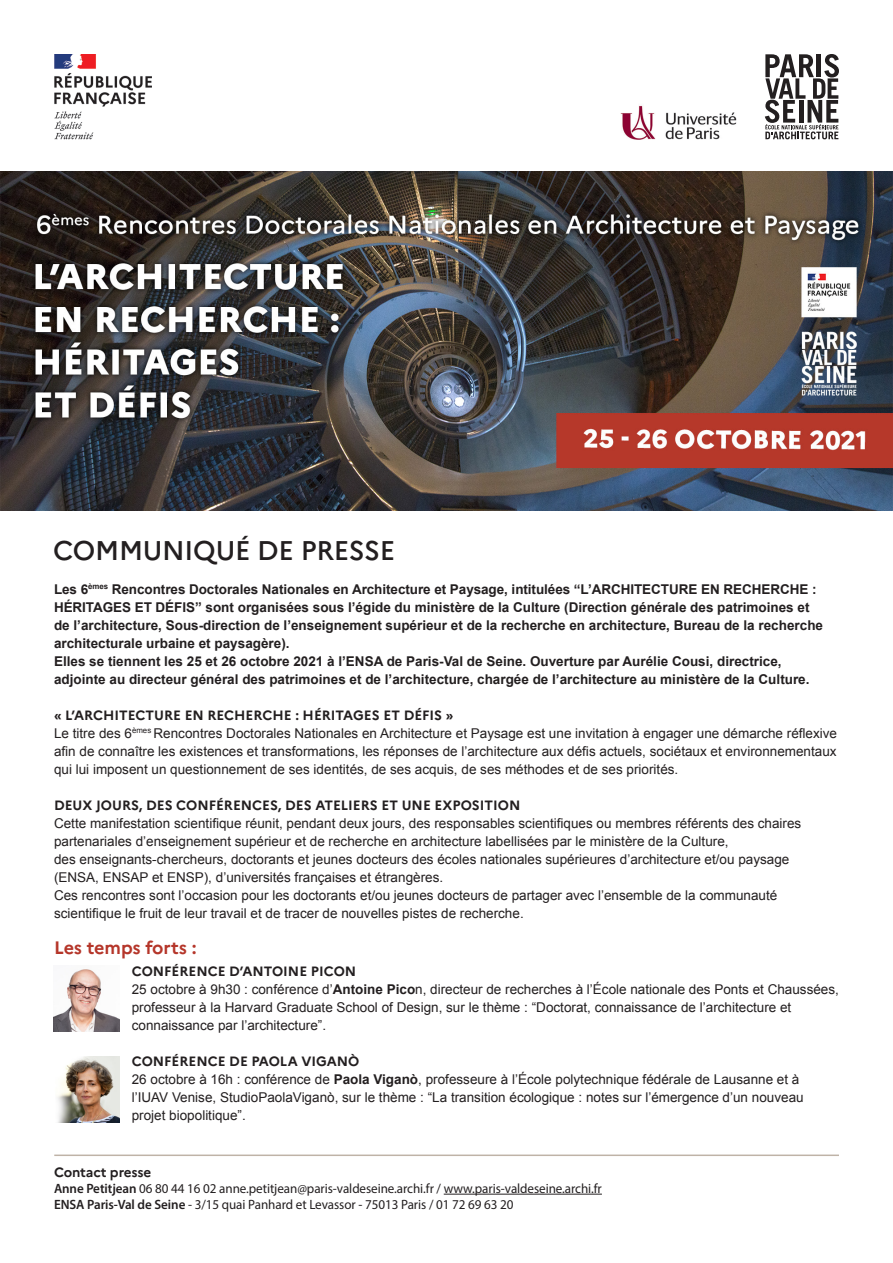
<style>
.page{position:relative;width:893px;height:1263px;background:#fff}
.page>*{position:absolute;margin:0;border:0;box-sizing:border-box;transform-origin:0 0}
.t1{font:500 27px "Marianne";letter-spacing:-.01em;color:#231f20}
.t2{font:700 18px "Marianne";letter-spacing:-.005em;color:#b5362a}
.t3{font:13.5px/18px "Arial";color:#231f20}
.t4{font:700 13.5px/18px "Arial";color:#231f20}
.t5{font:13.5px "Myriad Pro";letter-spacing:-.005em;color:#231f20}
.t6{font:700 13.5px "Marianne";color:#231f20}
.s1{font-weight:700}
.s2{font-weight:600}
</style>
<div class="page">
<img style="left:0;top:171px;width:893px;height:340px">
<img style="left:54px;top:54px;width:98px;height:85px">
<svg style="left:765px;top:54px;width:74px;height:85px"></svg>
<hr style="left:444px;top:1194px;width:158px;height:1px;background:#231f20">
<hr style="left:54px;top:1154px;width:785px;height:2px;background:#bfb3a7">
<img style="left:53px;top:969px;width:66px;height:62px">
<img style="left:57px;top:1057px;width:62px;height:65px">
<img style="left:620px;top:105px;width:117px;height:34px">
<p class="t1" style="left:53px;top:534px;width:343px">COMMUNIQUÉ DE PRESSE</p>
<p class="t4" style="left:54px;top:580px;width:771px">Les 6<sup>èmes</sup> Rencontres Doctorales Nationales en Architecture et Paysage, intitulées “L’ARCHITECTURE EN RECHERCHE :<br>HÉRITAGES ET DÉFIS” sont organisées sous l’égide du ministère de la Culture (Direction générale des patrimoines et de l’architecture, Sous-direction de l’enseignement supérieur et de la recherche en architecture, Bureau de la recherche architecturale urbaine et paysagère).</p>
<p class="t4" style="left:54px;top:652px;width:729px">Elles se tiennent les 25 et 26 octobre 2021 à l’ENSA de Paris-Val de Seine. Ouverture par Aurélie Cousi, directrice,</p>
<p class="t4" style="left:54px;top:670px;width:757px">adjointe au directeur général des patrimoines et de l’architecture, chargée de l’architecture au ministère de la Culture.</p>
<p class="t6" style="left:54px;top:707px;width:401px">« L’ARCHITECTURE EN RECHERCHE : HÉRITAGES ET DÉFIS »</p>
<p class="t3" style="left:54px;top:724px;width:785px;text-align:justify">Le titre des 6<sup>èmes</sup> Rencontres Doctorales Nationales en Architecture et Paysage est une invitation à engager une démarche réflexive afin de connaître les existences et transformations, les réponses de l’architecture aux défis actuels, sociétaux et environnementaux qui lui imposent un questionnement de ses identités, de ses acquis, de ses méthodes et de ses priorités.</p>
<p class="t6" style="left:54px;top:797px;width:468px">DEUX JOURS, DES CONFÉRENCES, DES ATELIERS ET UNE EXPOSITION</p>
<p class="t3" style="left:54px;top:814px;width:749px">Cette manifestation scientifique réunit, pendant deux jours, des responsables scientifiques ou membres référents des chaires partenariales d’enseignement supérieur et de recherche en architecture labellisées par le ministère de la Culture,</p>
<p class="t3" style="left:54px;top:850px;width:737px">des enseignants-chercheurs, doctorants et jeunes docteurs des écoles nationales supérieures d’architecture et/ou paysage</p>
<p class="t3" style="left:54px;top:868px;width:391px">(ENSA, ENSAP et ENSP), d’universités françaises et étrangères.</p>
<p class="t3" style="left:54px;top:886px;width:725px">Ces rencontres sont l’occasion pour les doctorants et/ou jeunes docteurs de partager avec l’ensemble de la communauté scientifique le fruit de leur travail et de tracer de nouvelles pistes de recherche.</p>
<p class="t2" style="left:54px;top:936px;width:144px">Les temps forts :</p>
<p class="t6" style="left:132px;top:963px;width:226px">CONFÉRENCE D’ANTOINE PICON</p>
<p class="t3" style="left:132px;top:980px;width:709px">25 octobre à 9h30 : conférence d’<span class="s1">Antoine Pico</span>n, directeur de recherches à l’École nationale des Ponts et Chaussées, professeur à la Harvard Graduate School of Design, sur le thème : “Doctorat, connaissance de l’architecture et connaissance par l’architecture”.</p>
<p class="t6" style="left:132px;top:1053px;width:229px">CONFÉRENCE DE PAOLA VIGANÒ</p>
<p class="t3" style="left:132px;top:1070px;width:673px">26 octobre à 16h : conférence de <span class="s1">Paola Viganò</span>, professeure à l’École polytechnique fédérale de Lausanne et à l’IUAV Venise, StudioPaolaViganò, sur le thème : “La transition écologique : notes sur l’émergence d’un nouveau projet biopolitique”.</p>
<p class="t6" style="left:54px;top:1163px;width:99px">Contact presse</p>
<p class="t5" style="left:54px;top:1180px;width:549px"><span class="s2">Anne Petitjean</span> 06 80 44 16 02 anne.petitjean@paris-valdeseine.archi.fr / www.paris-valdeseine.archi.fr</p>
<p class="t5" style="left:54px;top:1196px;width:461px"><span class="s2">ENSA Paris-Val de Seine</span> - 3/15 quai Panhard et Levassor - 75013 Paris / 01 72 69 63 20</p>
</div>
